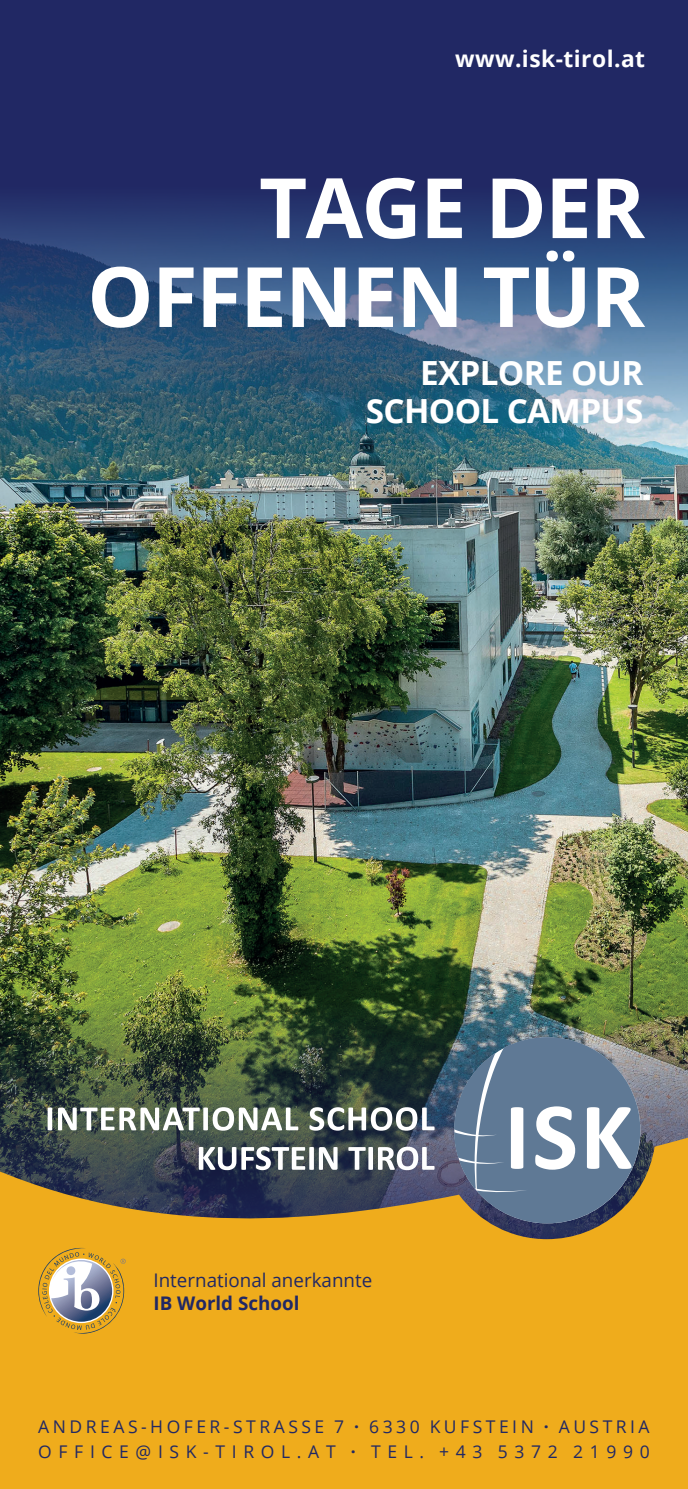
<style>
.page{position:relative;width:688px;height:1489px;background:#fff}
.page>*{position:absolute;margin:0;border:0;box-sizing:border-box;transform-origin:0 0}
.t1{font:700 83.25px/88.8px "Open Sans";letter-spacing:-.02em;color:#fff;text-align:right}
.t2{font:700 33.25px/38.8px "Open Sans";letter-spacing:-.02em;color:#fff;text-align:right}
.t3{font:700 22.75px "Open Sans";letter-spacing:.02em;color:#fff}
.t4{font:18.75px "Open Sans";color:#212864}
.t5{font:700 18.75px "Open Sans";color:#212864}
.t6{font:17.5px/25.5px "Open Sans";letter-spacing:.2em;color:#212864}
.s1{font-weight:700}
</style>
<div class="page">
<div style="left:0;top:0;width:687px;height:1411px;background:#212864"></div>
<img style="left:0;top:203px;width:687px;height:924px">
<svg style="left:0;top:1127px;width:687px;height:361px;background:#d39c24"></svg>
<svg style="left:48px;top:1107px;width:4px;height:23px"></svg>
<svg style="left:58px;top:1107px;width:240px;height:23px;background:#9ca59b"></svg>
<svg style="left:309px;top:1107px;width:125px;height:23px;background:#899294"></svg>
<svg style="left:199px;top:1146px;width:138px;height:24px;background:#8e949b"></svg>
<svg style="left:348px;top:1146px;width:86px;height:24px;background:#969aa3"></svg>
<svg style="left:454px;top:1037px;width:186px;height:186px;background:#758798"></svg>
<svg style="left:38px;top:1247px;width:88px;height:86px;background:#c7a969"></svg>
<h3 class="t3" style="left:455px;top:43px;width:191px">www.isk-tirol.at</h3>
<h1 class="t1" style="left:87px;top:161px;width:559px">TAGE DER<br>OFFENEN TÜR</h1>
<h2 class="t2" style="left:366px;top:352px;width:279px">EXPLORE OUR<br>SCHOOL CAMPUS</h2>
<p class="t4" style="left:153px;top:1267px;width:220px">International anerkannte</p>
<p class="t5" style="left:153px;top:1289px;width:147px">IB World School</p>
<p class="t6" style="left:38px;top:1412px;width:612px">ANDREAS-HOFER-STRASSE 7 <span class="s1">·</span> 6330 KUFSTEIN <span class="s1">·</span> AUSTRIA<br>OFFICE@ISK-TIROL.AT <span class="s1">·</span> TEL. +43 5372 21990</p>
</div>
